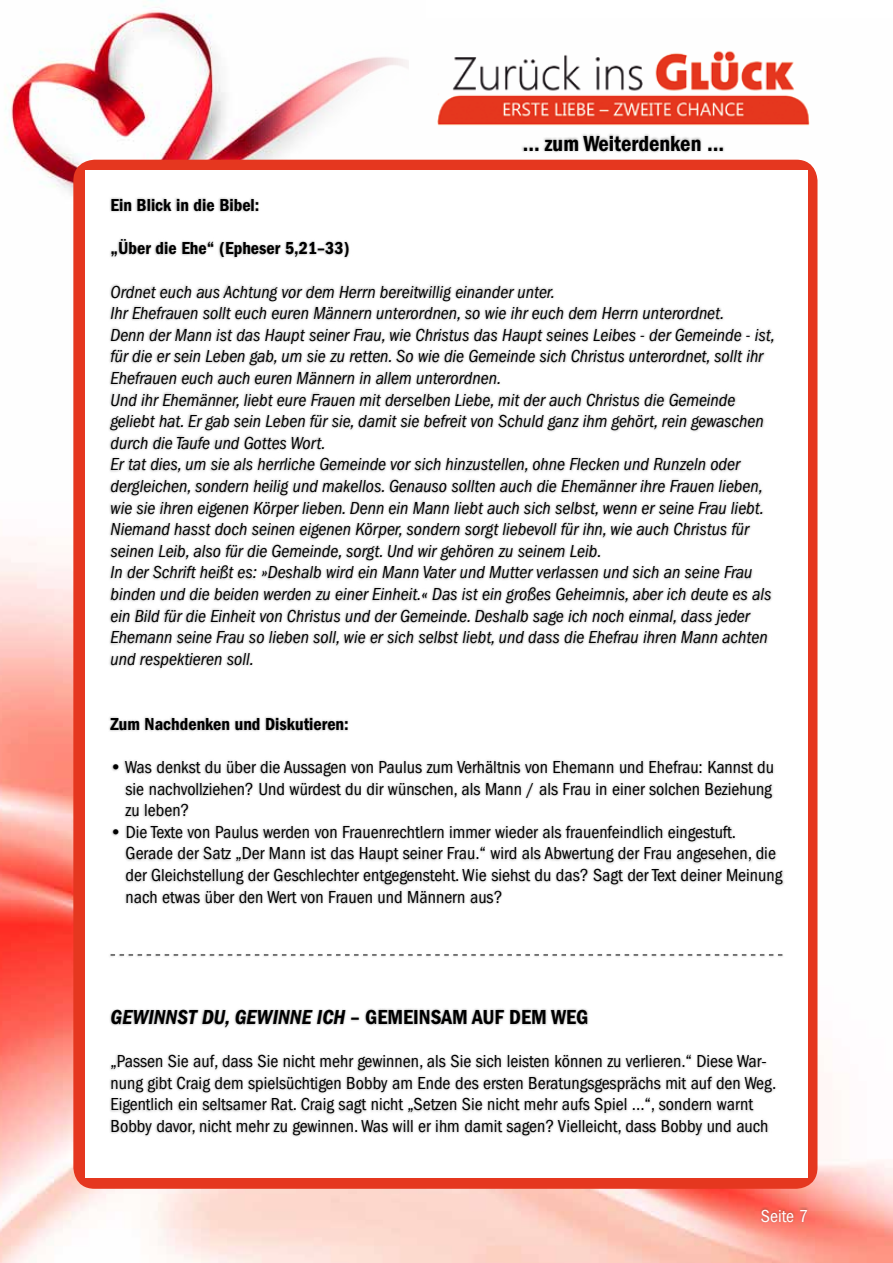
<style>
.page{position:relative;width:893px;height:1263px;background:#fff}
.page>*{position:absolute;margin:0;border:0;box-sizing:border-box;transform-origin:0 0}
.t1{font:600 condensed 22.5px "Franklin Gothic LT";color:#000}
._02_Headline{font:italic 600 condensed 21px "Franklin Gothic LT";color:#000}
.t2{font:italic condensed 18px/21.6px "Franklin Gothic LT";color:#000}
.t3{font:condensed 18px/21.6px "Franklin Gothic LT";color:#000}
._03_Bold{font:600 condensed 18px "Franklin Gothic LT";color:#000}
.t4{font:condensed 18px "Franklin Gothic LT";color:#fff}
.s1{font-weight:600;font-stretch:normal}
.s2{font-style:normal}
</style>
<div class="page">
<img style="left:0;top:159px;width:893px;height:1104px">
<img style="left:0;top:0;width:434px;height:296px">
<div style="left:73px;top:160px;width:744px;height:1029px;background:#e5371f;border-radius:21px"></div>
<div style="left:85px;top:170px;width:723px;height:1008px;background:#fff"></div>
<img style="left:410px;top:44px;width:400px;height:105px">
<div style="left:521px;top:133px;width:204px;height:20px;background:#30302f;opacity:.37"></div>
<div style="left:108px;top:197px;width:677px;height:940px;background:#30302f;opacity:.37"></div>
<svg style="left:111px;top:954px;width:671px;height:1px"></svg>
<div style="left:759px;top:1207px;width:50px;height:16px;background:#30302f;opacity:.37"></div>
<p class="t1" style="left:523px;top:130px;width:203px">... zum Weiterdenken ...</p>
<p class="_03_Bold" style="left:111px;top:195px;width:150px">Ein Blick in die Bibel:</p>
<p class="_03_Bold" style="left:111px;top:238px;width:241px">„Über die Ehe“ (Epheser 5,21–33)</p>
<p class="t2" style="left:111px;top:281px;width:446px">Ordnet euch aus Achtung vor dem Herrn bereitwillig einander unter.</p>
<p class="t2" style="left:111px;top:303px;width:615px">Ihr Ehefrauen sollt euch euren Männern unterordnen, so wie ihr euch dem Herrn unterordnet.</p>
<p class="t2" style="left:111px;top:324px;width:666px">Denn der Mann ist das Haupt seiner Frau, wie Christus das Haupt seines Leibes - der Gemeinde - ist, für die er sein Leben gab, um sie zu retten. So wie die Gemeinde sich Christus unterordnet, sollt ihr<br>Ehefrauen euch auch euren Männern in allem unterordnen.</p>
<p class="t2" style="left:111px;top:389px;width:655px">Und ihr Ehemänner, liebt eure Frauen mit derselben Liebe, mit der auch Christus die Gemeinde geliebt hat. Er gab sein Leben für sie, damit sie befreit von Schuld ganz ihm gehört, rein gewaschen durch die Taufe und Gottes Wort.</p>
<p class="t2" style="left:111px;top:454px;width:655px">Er tat dies, um sie als herrliche Gemeinde vor sich hinzustellen, ohne Flecken und Runzeln oder dergleichen, sondern heilig und makellos. Genauso sollten auch die Ehemänner ihre Frauen lieben, wie sie ihren eigenen Körper lieben. Denn ein Mann liebt auch sich selbst, wenn er seine Frau liebt.<br>Niemand hasst doch seinen eigenen Körper, sondern sorgt liebevoll für ihn, wie auch Christus für seinen Leib, also für die Gemeinde, sorgt. Und wir gehören zu seinem Leib.</p>
<p class="t2" style="left:111px;top:562px;width:662px">In der Schrift heißt es: »Deshalb wird ein Mann Vater und Mutter verlassen und sich an seine Frau binden und die beiden werden zu einer Einheit.« Das ist ein großes Geheimnis, aber ich deute es als ein Bild für die Einheit von Christus und der Gemeinde. Deshalb sage ich noch einmal, dass jeder Ehemann seine Frau so lieben soll, wie er sich selbst liebt, und dass die Ehefrau ihren Mann achten und respektieren soll.</p>
<p class="_03_Bold" style="left:111px;top:713px;width:240px">Zum Nachdenken und Diskutieren:</p>
<p class="t3" style="left:111px;top:756px;width:665px"><span class="s1">•</span> Was denkst du über die Aussagen von Paulus zum Verhältnis von Ehemann und Ehefrau: Kannst du</p>
<p class="t3" style="left:126px;top:778px;width:648px">sie nachvollziehen? Und würdest du dir wünschen, als Mann / als Frau in einer solchen Beziehung</p>
<p class="t3" style="left:126px;top:799px;width:65px">zu leben?</p>
<p class="t3" style="left:111px;top:821px;width:627px"><span class="s1">•</span> Die Texte von Paulus werden von Frauenrechtlern immer wieder als frauenfeindlich eingestuft.</p>
<p class="t3" style="left:126px;top:843px;width:652px">Gerade der Satz „Der Mann ist das Haupt seiner Frau.“ wird als Abwertung der Frau angesehen, die</p>
<p class="t3" style="left:126px;top:864px;width:658px">der Gleichstellung der Geschlechter entgegensteht. Wie siehst du das? Sagt der Text deiner Meinung</p>
<p class="t3" style="left:126px;top:886px;width:378px">nach etwas über den Wert von Frauen und Männern aus?</p>
<p class="_02_Headline" style="left:111px;top:1005px;width:479px">GEWINNST DU, GEWINNE ICH <span class="s2">– GEMEINSAM AUF DEM WEG</span></p>
<p class="t3" style="left:111px;top:1050px;width:667px">„Passen Sie auf, dass Sie nicht mehr gewinnen, als Sie sich leisten können zu verlieren.“ Diese War&shy;nung gibt Craig dem spielsüchtigen Bobby am Ende des ersten Beratungsgesprächs mit auf den Weg.<br>Eigentlich ein seltsamer Rat. Craig sagt nicht „Setzen Sie nicht mehr aufs Spiel ...“, sondern warnt Bobby davor, nicht mehr zu gewinnen. Was will er ihm damit sagen? Vielleicht, dass Bobby und auch</p>
<p class="t4" style="left:761px;top:1205px;width:49px">Seite 7</p>
</div>
